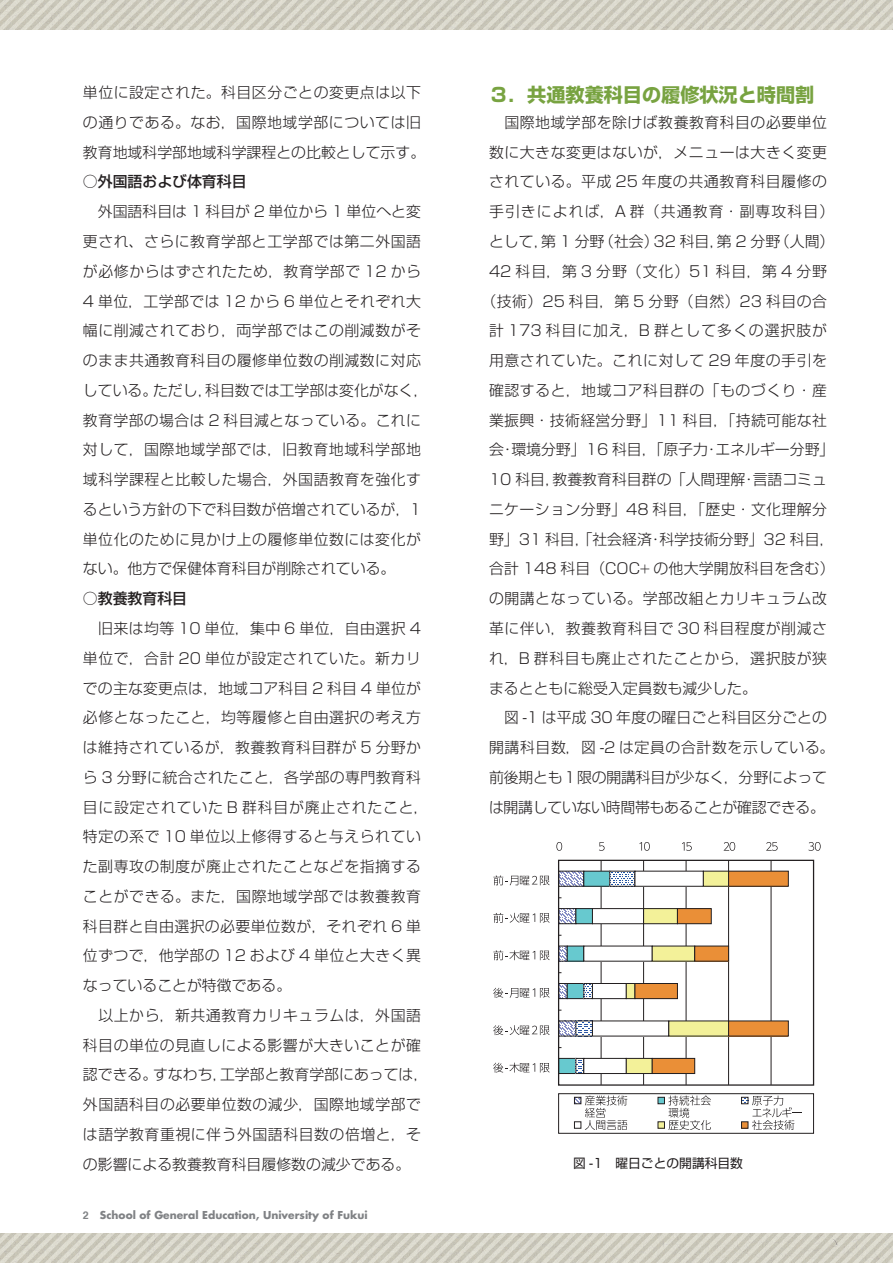
<style>
.page{position:relative;width:893px;height:1263px;background:#fff}
.page>*{position:absolute;margin:0;border:0;box-sizing:border-box;transform-origin:0 0}
.t1{font:700 19.2px "Shin Go Pro";color:#78a341}
.t2{font:300 14.85px/29.7px "Shin Go Pro";letter-spacing:.035em;color:#231f20}
.t3{font:300 14.85px "Shin Go Pro";color:#231f20}
.t4{font:300 14.85px "Shin Go Pro";letter-spacing:.015em;color:#231f20}
.t5{font:300 14.85px "Shin Go Pro";letter-spacing:.065em;color:#231f20}
.t6{font:300 14.85px "Shin Go Pro";letter-spacing:-.015em;color:#231f20}
.t7{font:300 14.85px "Shin Go Pro";letter-spacing:-.02em;color:#231f20}
.t8{font:300 14.85px "Shin Go Pro";letter-spacing:.075em;color:#231f20}
.t9{font:500 14.85px "Shin Go Pro";color:#231f20}
.t10{font:12.75px "Shin Go Pro";color:#231f20}
.t11{font:700 10.65px "Futura";color:#808285}
.s1{font-family:"Helvetica"}
.s2{font-size:12.75px}
</style>
<div class="page">
<img style="left:0;top:0;width:893px;height:30px">
<img style="left:0;top:1233px;width:893px;height:30px">
<svg style="left:556px;top:842px;width:6px;height:9px"></svg>
<svg style="left:599px;top:842px;width:6px;height:9px"></svg>
<svg style="left:639px;top:842px;width:11px;height:9px"></svg>
<svg style="left:682px;top:842px;width:10px;height:9px"></svg>
<svg style="left:723px;top:842px;width:12px;height:9px"></svg>
<svg style="left:766px;top:842px;width:12px;height:9px"></svg>
<svg style="left:808px;top:842px;width:13px;height:9px"></svg>
<svg style="left:493px;top:875px;width:57px;height:10px"></svg>
<svg style="left:493px;top:913px;width:57px;height:10px"></svg>
<svg style="left:493px;top:950px;width:57px;height:10px"></svg>
<svg style="left:493px;top:988px;width:57px;height:10px"></svg>
<svg style="left:493px;top:1025px;width:57px;height:10px"></svg>
<svg style="left:493px;top:1063px;width:57px;height:9px"></svg>
<div style="left:558px;top:1093px;width:256px;height:41px;border:1px solid #231f20"></div>
<div style="left:574px;top:1097px;width:7px;height:7px;border:1px solid #231f20"></div>
<div style="left:741px;top:1097px;width:7px;height:7px;border:1px solid #231f20"></div>
<div style="left:574px;top:1121px;width:7px;height:8px;border:1px solid #231f20"></div>
<svg style="left:585px;top:1096px;width:42px;height:34px"></svg>
<svg style="left:658px;top:1096px;width:53px;height:34px"></svg>
<div style="left:741px;top:1122px;width:7px;height:6px;background:#ea8f37"></div>
<div style="left:741px;top:1121px;width:7px;height:8px;border:1px solid #231f20"></div>
<svg style="left:752px;top:1096px;width:49px;height:34px"></svg>
<svg style="left:558px;top:859px;width:257px;height:237px"></svg>
<p class="t2" style="left:83px;top:76px;width:344px">単位に設定された。科目区分ごとの変更点は以下の通りである。なお，国際地域学部については旧教育地域科学部地域科学課程との比較として示す。</p>
<p class="t9" style="left:83px;top:170px;width:165px">○外国語および体育科目</p>
<p class="t2" style="left:83px;top:195px;width:347px">　外国語科目は 1 科目が 2 単位から 1 単位へと変更され、さらに教育学部と工学部では第二外国語が必修からはずされたため，教育学部で 12 から<br>4 単位，工学部では 12 から 6 単位とそれぞれ大幅に削減されており，両学部ではこの削減数がそのまま共通教育科目の履修単位数の削減数に対応している。ただし，科目数では工学部は変化がなく，教育学部の場合は 2 科目減となっている。これに対して，国際地域学部では，旧教育地域科学部地域科学課程と比較した場合，外国語教育を強化するという方針の下で科目数が倍増されているが，1単位化のために見かけ上の履修単位数には変化がない。他方で保健体育科目が削除されている。</p>
<p class="t9" style="left:83px;top:586px;width:106px">○教養教育科目</p>
<p class="t2" style="left:83px;top:612px;width:347px">　旧来は均等 10 単位，集中 6 単位，自由選択 4単位で，合計 20 単位が設定されていた。新カリでの主な変更点は，地域コア科目 2 科目 4 単位が必修となったこと，均等履修と自由選択の考え方は維持されているが，教養教育科目群が 5 分野から 3 分野に統合されたこと，各学部の専門教育科目に設定されていた B 群科目が廃止されたこと，特定の系で 10 単位以上修得すると与えられていた副専攻の制度が廃止されたことなどを指摘することができる。また，国際地域学部では教養教育科目群と自由選択の必要単位数が，それぞれ 6 単位ずつで，他学部の 12 および 4 単位と大きく異なっていることが特徴である。<br>　以上から，新共通教育カリキュラムは，外国語科目の単位の見直しによる影響が大きいことが確認できる。すなわち，工学部と教育学部にあっては，外国語科目の必要単位数の減少，国際地域学部では語学教育重視に伴う外国語科目数の倍増と，その影響による教養教育科目履修数の減少である。</p>
<p class="t11" style="left:83px;top:1208px;width:286px"><span class="s1">2</span> School of General Education, University of Fukui</p>
<p class="t1" style="left:489px;top:79px;width:327px">３．共通教養科目の履修状況と時間割</p>
<p class="t2" style="left:489px;top:106px;width:340px">　国際地域学部を除けば教養教育科目の必要単位</p>
<p class="t2" style="left:489px;top:135px;width:340px">数に大きな変更はないが，メニューは大きく変更</p>
<p class="t2" style="left:489px;top:165px;width:340px">されている。平成 25 年度の共通教育科目履修の</p>
<p class="t8" style="left:489px;top:199px;width:347px">手引きによれば，A 群（共通教育・副専攻科目）</p>
<p class="t3" style="left:489px;top:229px;width:347px">として，第 1 分野（社会）32 科目，第 2 分野（人間）</p>
<p class="t5" style="left:489px;top:259px;width:340px">42 科目，第 3 分野（文化）51 科目，第 4 分野</p>
<p class="t2" style="left:482px;top:284px;width:347px">（技術）25 科目，第 5 分野（自然）23 科目の合</p>
<p class="t5" style="left:489px;top:318px;width:340px">計 173 科目に加え，B 群として多くの選択肢が</p>
<p class="t2" style="left:489px;top:344px;width:340px">用意されていた。これに対して 29 年度の手引を</p>
<p class="t2" style="left:489px;top:373px;width:340px">確認すると，地域コア科目群の「ものづくり・産</p>
<p class="t2" style="left:489px;top:403px;width:340px">業振興・技術経営分野」11 科目，「持続可能な社</p>
<p class="t3" style="left:489px;top:437px;width:347px">会・環境分野」16 科目，「原子力・エネルギー分野」</p>
<p class="t3" style="left:489px;top:467px;width:340px">10 科目，教養教育科目群の「人間理解・言語コミュ</p>
<p class="t2" style="left:489px;top:493px;width:340px">ニケーション分野」48 科目，「歴史・文化理解分</p>
<p class="t3" style="left:489px;top:527px;width:347px">野」31 科目，「社会経済・科学技術分野」32 科目，</p>
<p class="t4" style="left:489px;top:557px;width:347px">合計 148 科目（COC<span class="s2">+</span> の他大学開放科目を含む）</p>
<p class="t2" style="left:489px;top:582px;width:340px">の開講となっている。学部改組とカリキュラム改</p>
<p class="t2" style="left:489px;top:612px;width:340px">革に伴い，教養教育科目で 30 科目程度が削減さ</p>
<p class="t2" style="left:489px;top:641px;width:340px">れ，B 群科目も廃止されたことから，選択肢が狭</p>
<p class="t3" style="left:489px;top:676px;width:269px">まるとともに総受入定員数も減少した。</p>
<p class="t4" style="left:489px;top:705px;width:340px">　図 -1 は平成 30 年度の曜日ごと科目区分ごとの</p>
<p class="t2" style="left:489px;top:731px;width:347px">開講科目数，図 -2 は定員の合計数を示している。</p>
<p class="t6" style="left:489px;top:765px;width:339px">前後期とも１限の開講科目が少なく，分野によって</p>
<p class="t7" style="left:489px;top:795px;width:338px">は開講していない時間帯もあることが確認できる。</p>
<p class="t10" style="left:573px;top:1152px;width:171px">図 -1　曜日ごとの開講科目数</p>
</div>
